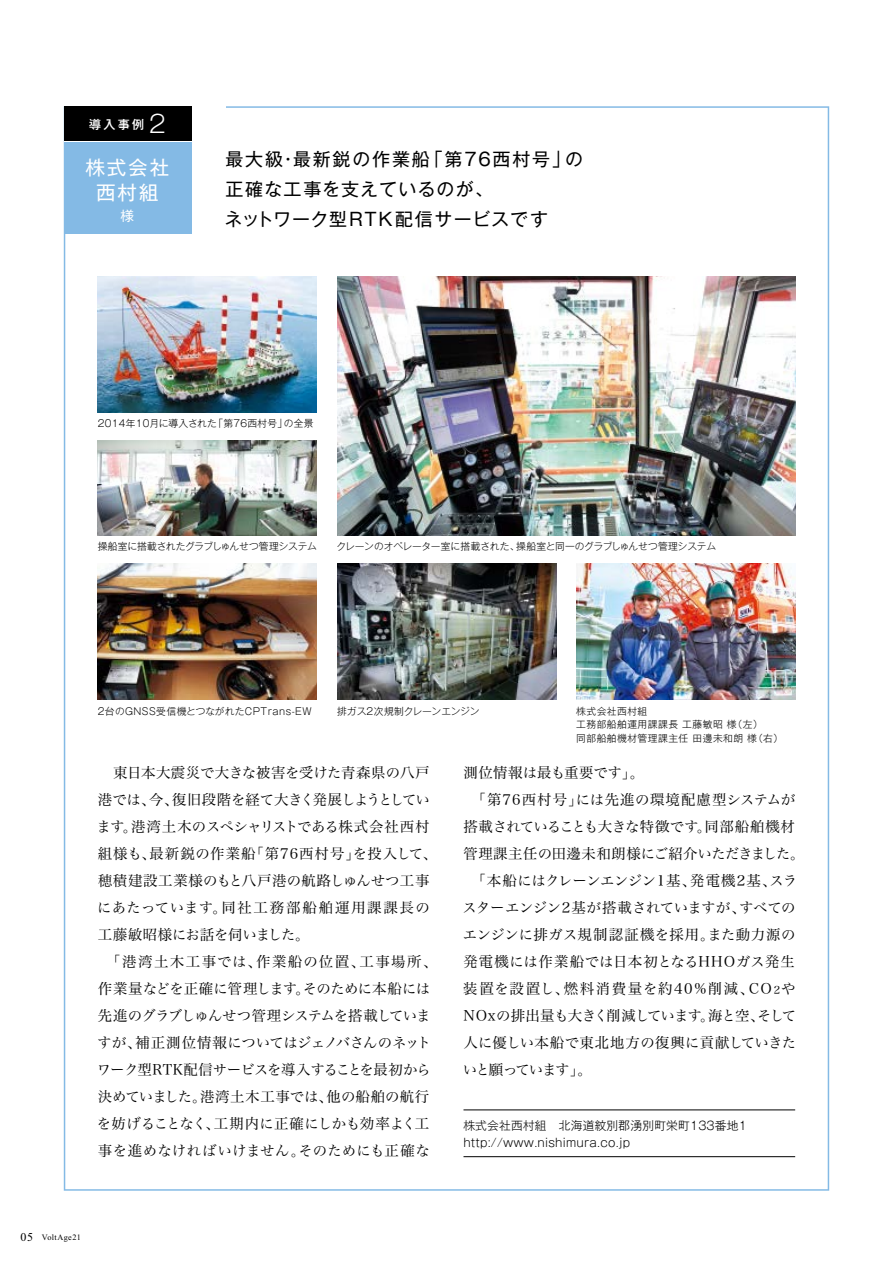
<style>
.page{position:relative;width:893px;height:1263px;background:#fff}
.page>*{position:absolute;margin:0;border:0;box-sizing:border-box;transform-origin:0 0}
.t1{font:19.5px/25.5px "Gothic MB101 Pro Regular 90 pv RKSJ H";letter-spacing:.1em;color:#fff;text-align:center}
.t2{font:18px/30px "Gothic MB101 Pro Regular 90 pv RKSJ H";letter-spacing:.095em;color:#000}
.t3{font:14.4px/27px "Hira Min Pro W3 90 pv RKSJ H";letter-spacing:.015em;color:#000}
.t4{font:14.4px "Hira Min Pro W3 90 pv RKSJ H";letter-spacing:-.055em;color:#000}
.t5{font:14.4px "Hira Min Pro W3 90 pv RKSJ H";letter-spacing:-.015em;color:#000}
.t6{font:14.4px "Hira Min Pro W3 90 pv RKSJ H";letter-spacing:-.005em;color:#000}
.t7{font:14.4px "Hira Min Pro W3 90 pv RKSJ H";letter-spacing:-.02em;color:#000}
.t8{font:14.4px "Hira Min Pro W3 90 pv RKSJ H";letter-spacing:.115em;color:#000}
.t9{font:14.4px "Hira Min Pro W3 90 pv RKSJ H";letter-spacing:.075em;color:#000}
.t10{font:14.4px "Hira Min Pro W3 90 pv RKSJ H";letter-spacing:.04em;color:#000}
.t11{font:14.4px "Hira Min Pro W3 90 pv RKSJ H";letter-spacing:-.08em;color:#000}
.t12{font:13.5px "Gothic MB101 Pro Regular 90 pv RKSJ H";color:#fff}
.t13{font:12px "Gothic MB101 Pro Medium 90 pv RKSJ H";color:#fff}
.t14{font:11.7px/16.5px "Gothic MB101 Pro Light 90 pv RKSJ H";letter-spacing:.02em;color:#000}
.t15{font:9.75px/13.5px "Gothic MB101 Pro Light 90 pv RKSJ H";letter-spacing:.05em;color:#000}
.t16{font:9.75px "Gothic MB101 Pro Light 90 pv RKSJ H";letter-spacing:-.005em;color:#000}
.t17{font:9.75px "Gothic MB101 Pro Light 90 pv RKSJ H";letter-spacing:.03em;color:#000}
.t18{font:9.75px "Gothic MB101 Pro Light 90 pv RKSJ H";letter-spacing:-.02em;color:#000}
.t19{font:9.75px "Gothic MB101 Pro Light 90 pv RKSJ H";color:#000}
.t20{font:8.25px "Times New Roman";letter-spacing:.05em;color:#000}
.s1{font-family:"Gothic MB101 Pro Light 90 pv RKSJ H";font-size:24px}
.s2{font-size:12px}
.s3{font-size:10.8px}
</style>
<div class="page">
<img style="left:64px;top:106px;width:765px;height:1085px">
<div style="left:64px;top:106px;width:161px;height:128px;background:#fff"></div>
<div style="left:64px;top:143px;width:127px;height:91px;background:#84bae5"></div>
<div style="left:64px;top:106px;width:127px;height:34px;background:#000"></div>
<hr style="left:463px;top:1110px;width:332px;height:1px;background:#000">
<hr style="left:463px;top:1156px;width:332px;height:1px;background:#000">
<p class="t13" style="left:89px;top:114px;width:78px">導入事例 <span class="s1">2</span></p>
<h1 class="t1" style="left:85px;top:152px;width:85px">株式会社西村組</h1>
<p class="t12" style="left:121px;top:205px;width:15px">様</p>
<p class="t2" style="left:225px;top:141px;width:360px">最大級・最新鋭の作業船「第76西村号」の正確な工事を支えているのが、<br>ネットワーク型RTK配信サービスです</p>
<p class="t17" style="left:98px;top:415px;width:217px">2014年10月に導入された「第76西村号」の全景</p>
<p class="t18" style="left:98px;top:538px;width:221px">操船室に搭載されたグラブしゅんせつ管理システム</p>
<p class="t16" style="left:337px;top:538px;width:381px">クレーンのオペレーター室に搭載された、操船室と同一のグラブしゅんせつ管理システム</p>
<p class="t15" style="left:98px;top:703px;width:215px">2台のGNSS受信機とつながれたCPTrans-EW</p>
<p class="t19" style="left:337px;top:703px;width:144px">排ガス2次規制クレーンエンジン</p>
<p class="t15" style="left:576px;top:703px;width:209px">株式会社西村組<br>工務部船舶運用課課長 工藤敏昭様（左）<br>同部船舶機材管理課主任 田邊未和朗様（右）</p>
<p class="t3" style="left:97px;top:758px;width:342px">　東日本大震災で大きな被害を受けた青森県の八戸港では、今、復旧段階を経て大きく発展しようとしています。港湾土木のスペシャリストである株式会社西村組様も、最新鋭の作業船「第76西村号」を投入して、穂積建設工業様のもと八戸港の航路しゅんせつ工事にあたっています。同社工務部船舶運用課課長の工藤敏昭様にお話を伺いました。</p>
<p class="t3" style="left:97px;top:947px;width:342px;text-indent:10px">「港湾土木工事では、作業船の位置、工事場所、作業量などを正確に管理します。そのために本船には先進のグラブしゅんせつ管理システムを搭載していますが、補正測位情報についてはジェノバさんのネットワーク型RTK配信サービスを導入することを最初から決めていました。港湾土木工事では、他の船舶の航行を妨げることなく、工期内に正確にしかも効率よく工事を進めなければいけません。そのためにも正確な</p>
<p class="t20" style="left:21px;top:1231px;width:62px"><span class="s2">05</span> VoltAge21</p>
<p class="t3" style="left:463px;top:758px;width:182px">測位情報は最も重要です」。</p>
<p class="t9" style="left:472px;top:787px;width:325px">「第76西村号」には先進の環境配慮型システムが</p>
<p class="t5" style="left:463px;top:814px;width:333px">搭載されていることも大きな特徴です。同部船舶機材</p>
<p class="t3" style="left:463px;top:839px;width:343px">管理課主任の田邊未和朗様にご紹介いただきました。</p>
<p class="t6" style="left:471px;top:868px;width:327px">「本船にはクレーンエンジン1基、発電機2基、スラ</p>
<p class="t7" style="left:463px;top:895px;width:334px">スターエンジン2基が搭載されていますが、すべての</p>
<p class="t3" style="left:463px;top:920px;width:334px">エンジンに排ガス規制認証機を採用。また動力源の</p>
<p class="t10" style="left:463px;top:949px;width:333px">発電機には作業船では日本初となるHHOガス発生</p>
<p class="t8" style="left:463px;top:976px;width:334px">装置を設置し、燃料消費量を約40%削減、CO<span class="s3">2</span>や</p>
<p class="t4" style="left:463px;top:1003px;width:334px">NOxの排出量も大きく削減しています。海と空、そして</p>
<p class="t3" style="left:463px;top:1028px;width:334px">人に優しい本船で東北地方の復興に貢献していきた</p>
<p class="t11" style="left:463px;top:1057px;width:130px">いと願っています」。</p>
<p class="t14" style="left:463px;top:1116px;width:285px">株式会社西村組　北海道紋別郡湧別町栄町133番地1 http://www.nishimura.co.jp</p>
</div>
